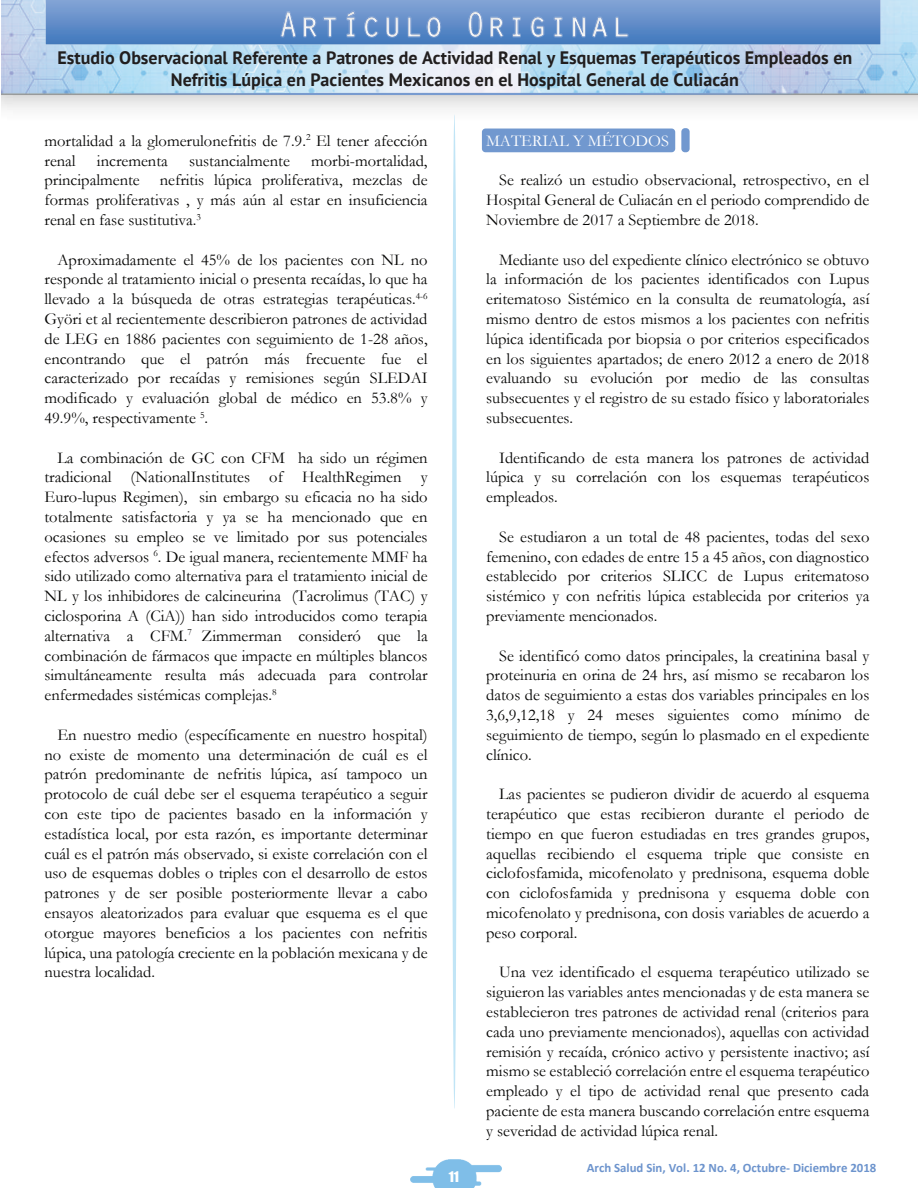
<style>
.page{position:relative;width:918px;height:1188px;background:#fff}
.page>*{position:absolute;margin:0;border:0;box-sizing:border-box;transform-origin:0 0}
.t1{font:700 18px/21.6px "PT Sans";color:#211e1e;text-align:center}
.t2{font:16.5px/19.8px "Garamond";color:#050504;text-align:justify}
.t3{font:16.5px "Garamond";color:#fff}
.t4{font:13.5px "Impact";color:#fff}
.t5{font:700 12.75px "Calibri";color:#6d94cd}
</style>
<div class="page">
<img style="left:1px;top:0;width:917px;height:110px">
<svg style="left:482px;top:128px;width:208px;height:24px;background:#789dd1"></svg>
<div style="left:452px;top:114px;width:5px;height:995px;background:#c1e5f6;border-radius:50%"></div>
<img style="left:45px;top:0;width:835px;height:44px">
<img style="left:281px;top:11px;width:347px;height:26px">
<img style="left:411px;top:1160px;width:90px;height:28px">
<hr style="left:118px;top:93px;width:677px;height:2px;background:#789bd0;border-radius:50%">
<p class="t1" style="left:58px;top:47px;width:796px">Estudio Observacional Referente a Patrones de Actividad Renal y Esquemas Terapéuticos Empleados en<br>Nefritis Lúpica en Pacientes Mexicanos en el Hospital General de Culiacán</p>
<p class="t2" style="left:45px;top:131px;width:385px">mortalidad a la glomerulonefritis de 7.9.<sup>2</sup> El tener afección renal</p>
<p class="t2" style="left:45px;top:150px;width:385px;text-indent:267px">morbi-mortalidad, principalmente nefritis lúpica proliferativa, mezclas de formas proliferativas , y más aún al estar en insuficiencia renal en fase sustitutiva.<sup>3</sup></p>
<p class="t2" style="left:45px;top:249px;width:385px;text-indent:13px">Aproximadamente el 45% de los pacientes con NL no responde al tratamiento inicial o presenta recaídas, lo que ha llevado a la búsqueda de otras estrategias terapéuticas.<sup>4-6<br></sup>Györi et al recientemente describieron patrones de actividad de LEG en 1886 pacientes con seguimiento de 1-28 años, encontrando que el patrón más frecuente fue el caracterizado por recaídas y remisiones según SLEDAI modificado y evaluación global de médico en 53.8% y 49.9%, respectivamente <sup>5</sup>.</p>
<p class="t2" style="left:45px;top:447px;width:385px;text-indent:13px">La combinación de GC con CFM ha sido un régimen tradicional (NationalInstitutes of HealthRegimen y Euro-lupus Regimen), sin embargo su eficacia no ha sido totalmente satisfactoria y ya se ha mencionado que en ocasiones su empleo se ve limitado por sus potenciales efectos adversos <sup>6</sup>. De igual manera, recientemente MMF ha sido utilizado como alternativa para el tratamiento inicial de NL y los inhibidores de calcineurina (Tacrolimus (TAC) y ciclosporina A (CiA)) han sido introducidos como terapia alternativa a CFM.<sup>7</sup> Zimmerman consideró que la combinación de fármacos que impacte en múltiples blancos simultáneamente resulta más adecuada para controlar enfermedades sistémicas complejas.<sup>8</sup></p>
<p class="t2" style="left:45px;top:725px;width:385px;text-indent:13px">En nuestro medio (específicamente en nuestro hospital) no existe de momento una determinación de cuál es el patrón predominante de nefritis lúpica, así tampoco un protocolo de cuál debe ser el esquema terapéutico a seguir con este tipo de pacientes basado en la información y estadística local, por esta razón, es importante determinar cuál es el patrón más observado, si existe correlación con el uso de esquemas dobles o triples con el desarrollo de estos patrones y de ser posible posteriormente llevar a cabo ensayos aleatorizados para evaluar que esquema es el que otorgue mayores beneficios a los pacientes con nefritis lúpica, una patología creciente en la población mexicana y de nuestra localidad.</p>
<p class="t2" style="left:97px;top:150px;width:72px">incrementa</p>
<p class="t2" style="left:189px;top:150px;width:102px">sustancialmente</p>
<p class="t4" style="left:449px;top:1166px;width:12px">11</p>
<p class="t3" style="left:486px;top:131px;width:184px">MATERIAL Y MÉTODOS</p>
<p class="t2" style="left:486px;top:170px;width:385px;text-indent:13px">Se realizó un estudio observacional, retrospectivo, en el Hospital General de Culiacán en el periodo comprendido de Noviembre de 2017 a Septiembre de 2018.</p>
<p class="t2" style="left:486px;top:249px;width:385px;text-indent:13px">Mediante uso del expediente clínico electrónico se obtuvo la información de los pacientes identificados con Lupus eritematoso Sistémico en la consulta de reumatología, así mismo dentro de estos mismos a los pacientes con nefritis lúpica identificada por biopsia o por criterios especificados en los siguientes apartados; de enero 2012 a enero de 2018 evaluando su evolución por medio de las consultas subsecuentes y el registro de su estado físico y laboratoriales subsecuentes.</p>
<p class="t2" style="left:486px;top:447px;width:385px;text-indent:13px">Identificando de esta manera los patrones de actividad lúpica y su correlación con los esquemas terapéuticos empleados.</p>
<p class="t2" style="left:486px;top:527px;width:385px;text-indent:13px">Se estudiaron a un total de 48 pacientes, todas del sexo femenino, con edades de entre 15 a 45 años, con diagnostico establecido por criterios SLICC de Lupus eritematoso sistémico y con nefritis lúpica establecida por criterios ya previamente mencionados.</p>
<p class="t2" style="left:486px;top:645px;width:385px;text-indent:13px">Se identificó como datos principales, la creatinina basal y proteinuria en orina de 24 hrs, así mismo se recabaron los datos de seguimiento a estas dos variables principales en los 3,6,9,12,18 y 24 meses siguientes como mínimo de seguimiento de tiempo, según lo plasmado en el expediente clínico.</p>
<p class="t2" style="left:486px;top:784px;width:385px;text-indent:13px">Las pacientes se pudieron dividir de acuerdo al esquema terapéutico que estas recibieron durante el periodo de tiempo en que fueron estudiadas en tres grandes grupos, aquellas recibiendo el esquema triple que consiste en ciclofosfamida, micofenolato y prednisona, esquema doble con ciclofosfamida y prednisona y esquema doble con micofenolato y prednisona, con dosis variables de acuerdo a peso corporal.</p>
<p class="t2" style="left:486px;top:962px;width:385px;text-indent:13px">Una vez identificado el esquema terapéutico utilizado se siguieron las variables antes mencionadas y de esta manera se establecieron tres patrones de actividad renal (criterios para cada uno previamente mencionados), aquellas con actividad remisión y recaída, crónico activo y persistente inactivo; así mismo se estableció correlación entre el esquema terapéutico empleado y el tipo de actividad renal que presento cada paciente de esta manera buscando correlación entre esquema y severidad de actividad lúpica renal.</p>
<p class="t5" style="left:587px;top:1160px;width:291px">Arch Salud Sin, Vol. 12 No. 4, Octubre- Diciembre 2018</p>
</div>
